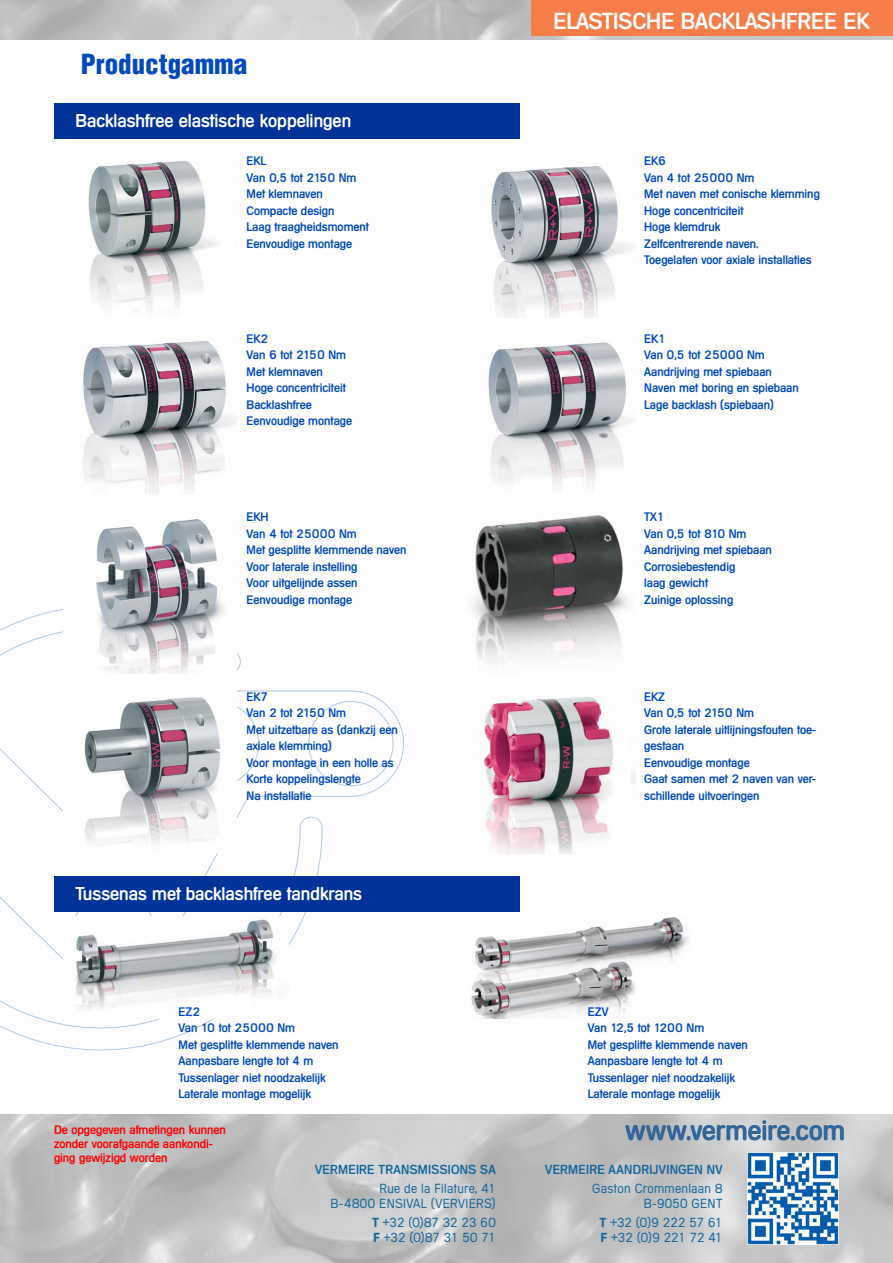
<style>
.page{position:relative;width:893px;height:1263px;background:#fff}
.page>*{position:absolute;margin:0;border:0;box-sizing:border-box;transform-origin:0 0}
.t1{font:27px "Mercedes Serial";letter-spacing:.005em;color:#369}
.titre_paragraphe{font:900 condensed 27px "Helvetica LT Std";color:#004aba}
.modele_acc{font:22.5px "Mercedes Serial";color:#fff}
.texte_dans_image{font:18px "Mercedes Serial";color:#fff}
.t2{font:300 12.75px/15px "Mercedes Serial";letter-spacing:.02em;color:#17689b;text-align:right}
.t3{font:12.75px "Mercedes Serial";letter-spacing:.02em;color:#17689b}
.t4{font:300 12.75px/15px "Mercedes Serial";color:#17689b}
.t5{font:300 12.75px/15px "Mercedes Serial";letter-spacing:-.005em;color:#17689b}
.tableau_basic{font:12px/16.5px "Mercedes Serial";color:#004aba}
.tableau{font:12px/14.4px "Mercedes Serial";color:#f00}
.s1{font-weight:700}
</style>
<div class="page">
<img style="left:747px;top:1153px;width:92px;height:91px">
<div style="left:531px;top:0;width:362px;height:36px;background:#f47d4a"></div>
<svg style="left:0;top:609px;width:404px;height:441px"></svg>
<img style="left:88px;top:161px;width:130px;height:149px">
<img style="left:491px;top:166px;width:141px;height:151px">
<img style="left:83px;top:341px;width:154px;height:152px">
<img style="left:488px;top:342px;width:147px;height:144px">
<img style="left:64px;top:519px;width:173px;height:154px">
<img style="left:472px;top:515px;width:155px;height:149px">
<img style="left:64px;top:688px;width:172px;height:165px">
<img style="left:483px;top:697px;width:152px;height:156px">
<img style="left:64px;top:916px;width:225px;height:102px">
<img style="left:471px;top:917px;width:218px;height:101px">
<div style="left:54px;top:876px;width:465px;height:36px;background:#039"></div>
<div style="left:54px;top:103px;width:465px;height:36px;background:#039"></div>
<p class="titre_paragraphe" style="left:81px;top:47px;width:168px">Productgamma</p>
<p class="texte_dans_image" style="left:76px;top:110px;width:277px">Backlashfree elastische koppelingen</p>
<p class="tableau_basic" style="left:247px;top:153px;width:21px">EKL</p>
<p class="tableau_basic" style="left:247px;top:169px;width:111px">Van 0,5 tot 2150 Nm</p>
<p class="tableau_basic" style="left:247px;top:186px;width:78px">Met klemnaven</p>
<p class="tableau_basic" style="left:247px;top:202px;width:89px">Compacte design</p>
<p class="tableau_basic" style="left:247px;top:219px;width:124px">Laag traagheidsmoment</p>
<p class="tableau_basic" style="left:247px;top:235px;width:107px">Eenvoudige montage</p>
<p class="tableau_basic" style="left:247px;top:330px;width:23px">EK2</p>
<p class="tableau_basic" style="left:247px;top:347px;width:101px">Van 6 tot 2150 Nm</p>
<p class="tableau_basic" style="left:247px;top:363px;width:78px">Met klemnaven</p>
<p class="tableau_basic" style="left:247px;top:380px;width:101px">Hoge concentriciteit</p>
<p class="tableau_basic" style="left:247px;top:396px;width:67px">Backlashfree</p>
<p class="tableau_basic" style="left:247px;top:413px;width:107px">Eenvoudige montage</p>
<p class="tableau_basic" style="left:247px;top:509px;width:23px">EKH</p>
<p class="tableau_basic" style="left:247px;top:525px;width:112px">Van 4 tot 25000 Nm</p>
<p class="tableau_basic" style="left:247px;top:542px;width:162px">Met gesplitte klemmende naven</p>
<p class="tableau_basic" style="left:247px;top:558px;width:112px">Voor laterale instelling</p>
<p class="tableau_basic" style="left:247px;top:575px;width:112px">Voor uitgelijnde assen</p>
<p class="tableau_basic" style="left:247px;top:591px;width:107px">Eenvoudige montage</p>
<p class="tableau_basic" style="left:247px;top:688px;width:23px">EK7</p>
<p class="tableau_basic" style="left:247px;top:705px;width:101px">Van 2 tot 2150 Nm</p>
<p class="tableau_basic" style="left:247px;top:721px;width:153px">Met uitzetbare as (dankzij een axiale klemming)</p>
<p class="tableau_basic" style="left:247px;top:754px;width:149px">Voor montage in een holle as</p>
<p class="tableau_basic" style="left:247px;top:771px;width:116px">Korte koppelingslengte</p>
<p class="tableau_basic" style="left:247px;top:787px;width:67px">Na installatie</p>
<p class="texte_dans_image" style="left:76px;top:883px;width:288px">Tussenas met backlashfree tandkrans</p>
<p class="tableau_basic" style="left:179px;top:1003px;width:23px">EZ2</p>
<p class="tableau_basic" style="left:179px;top:1019px;width:118px">Van 10 tot 25000 Nm</p>
<p class="tableau_basic" style="left:179px;top:1036px;width:162px">Met gesplitte klemmende naven</p>
<p class="tableau_basic" style="left:179px;top:1052px;width:136px">Aanpasbare lengte tot 4 m</p>
<p class="tableau_basic" style="left:179px;top:1069px;width:149px">Tussenlager niet noodzakelijk</p>
<p class="tableau_basic" style="left:179px;top:1085px;width:134px">Laterale montage mogelijk</p>
<p class="tableau" style="left:54px;top:1122px;width:173px">De opgegeven afmetingen kunnen zonder voorafgaande aankondi&shy;ging gewijzigd worden</p>
<p class="t3" style="left:315px;top:1161px;width:182px">VERMEIRE TRANSMISSIONS SA</p>
<p class="t2" style="left:331px;top:1181px;width:167px">Rue de la Filature, 41<br>B-4800 ENSIVAL (VERVIERS)</p>
<p class="t4" style="left:372px;top:1215px;width:125px"><span class="s1">T</span> +32 (0)87 32 23 60<br><span class="s1">F</span> +32 (0)87 31 50 71</p>
<p class="modele_acc" style="left:554px;top:8px;width:317px">ELASTISCHE BACKLASHFREE EK</p>
<p class="tableau_basic" style="left:644px;top:153px;width:23px">EK6</p>
<p class="tableau_basic" style="left:644px;top:169px;width:112px">Van 4 tot 25000 Nm</p>
<p class="tableau_basic" style="left:644px;top:186px;width:177px">Met naven met conische klemming</p>
<p class="tableau_basic" style="left:644px;top:202px;width:101px">Hoge concentriciteit</p>
<p class="tableau_basic" style="left:644px;top:219px;width:78px">Hoge klemdruk</p>
<p class="tableau_basic" style="left:644px;top:235px;width:116px">Zelfcentrerende naven.</p>
<p class="tableau_basic" style="left:644px;top:252px;width:169px">Toegelaten voor axiale installaties</p>
<p class="tableau_basic" style="left:644px;top:330px;width:23px">EK1</p>
<p class="tableau_basic" style="left:644px;top:347px;width:122px">Van 0,5 tot 25000 Nm</p>
<p class="tableau_basic" style="left:644px;top:363px;width:129px">Aandrijving met spiebaan</p>
<p class="tableau_basic" style="left:644px;top:380px;width:156px">Naven met boring en spiebaan</p>
<p class="tableau_basic" style="left:644px;top:396px;width:131px">Lage backlash (spiebaan)</p>
<p class="tableau_basic" style="left:644px;top:509px;width:22px">TX1</p>
<p class="tableau_basic" style="left:644px;top:525px;width:104px">Van 0,5 tot 810 Nm</p>
<p class="tableau_basic" style="left:644px;top:542px;width:129px">Aandrijving met spiebaan</p>
<p class="tableau_basic" style="left:644px;top:558px;width:93px">Corrosiebestendig</p>
<p class="tableau_basic" style="left:644px;top:575px;width:65px">laag gewicht</p>
<p class="tableau_basic" style="left:644px;top:591px;width:91px">Zuinige oplossing</p>
<p class="tableau_basic" style="left:644px;top:688px;width:22px">EKZ</p>
<p class="tableau_basic" style="left:644px;top:705px;width:111px">Van 0,5 tot 2150 Nm</p>
<p class="tableau_basic" style="left:644px;top:721px;width:174px">Grote laterale uitlijningsfouten toe&shy;gestaan</p>
<p class="tableau_basic" style="left:644px;top:754px;width:107px">Eenvoudige montage</p>
<p class="tableau_basic" style="left:644px;top:771px;width:173px">Gaat samen met 2 naven van ver&shy;schillende uitvoeringen</p>
<p class="tableau_basic" style="left:588px;top:1003px;width:22px">EZV</p>
<p class="tableau_basic" style="left:588px;top:1019px;width:118px">Van 12,5 tot 1200 Nm</p>
<p class="tableau_basic" style="left:588px;top:1036px;width:162px">Met gesplitte klemmende naven</p>
<p class="tableau_basic" style="left:588px;top:1052px;width:136px">Aanpasbare lengte tot 4 m</p>
<p class="tableau_basic" style="left:588px;top:1069px;width:149px">Tussenlager niet noodzakelijk</p>
<p class="tableau_basic" style="left:588px;top:1085px;width:134px">Laterale montage mogelijk</p>
<p class="t1" style="left:625px;top:1114px;width:221px">www.vermeire.com</p>
<p class="t3" style="left:545px;top:1161px;width:179px">VERMEIRE AANDRIJVINGEN NV</p>
<p class="t2" style="left:592px;top:1181px;width:132px">Gaston Crommenlaan 8<br>B-9050 GENT</p>
<p class="t5" style="left:600px;top:1215px;width:124px"><span class="s1">T</span> +32 (0)9 222 57 61<br><span class="s1">F</span> +32 (0)9 221 72 41</p>
</div>
